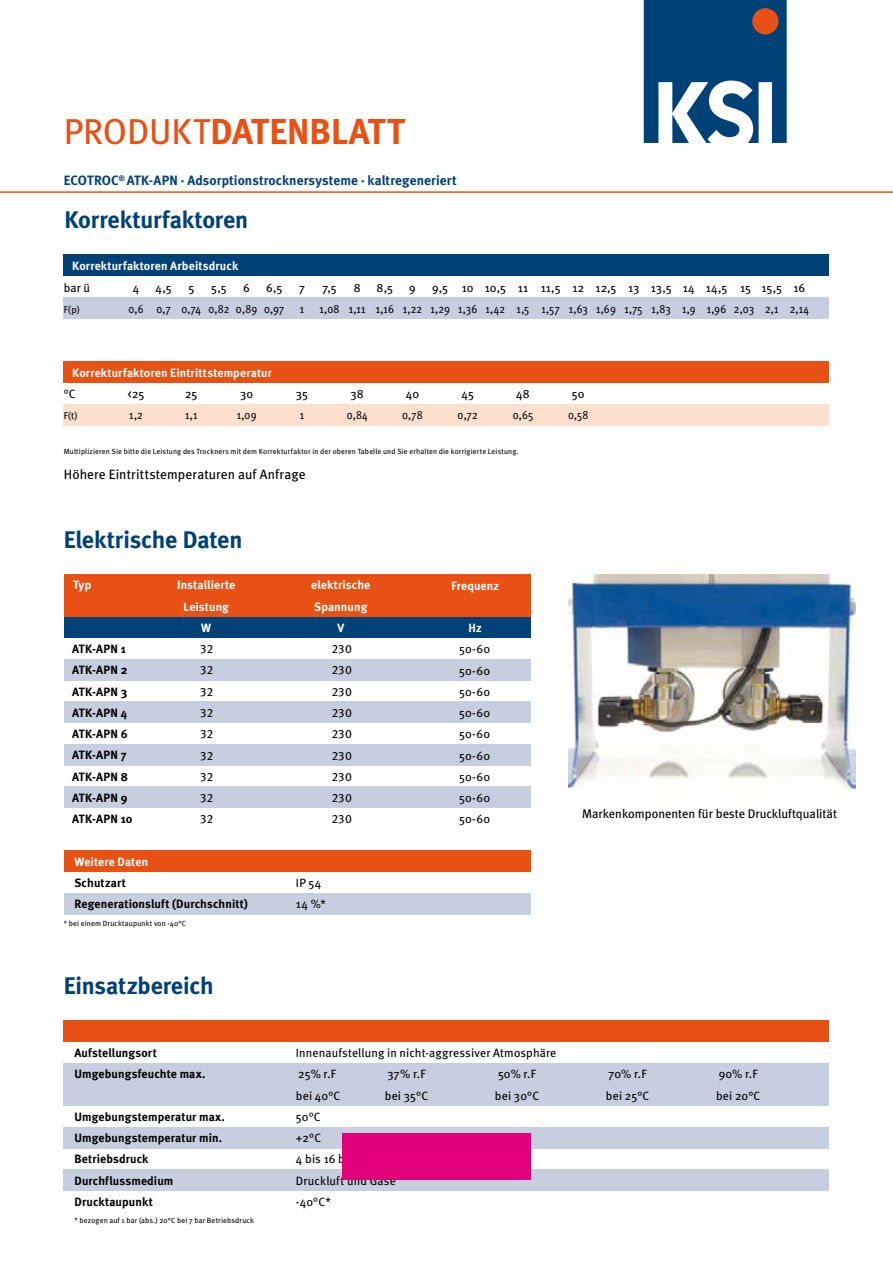
<style>
.page{position:relative;width:893px;height:1263px;background:#fff}
.page>*{position:absolute;margin:0;border:0;box-sizing:border-box;transform-origin:0 0}
.t1{font:700 36px "Meta";letter-spacing:-.005em;color:#e85113}
.t2{font:700 24px "Meta";letter-spacing:-.005em;color:#004178}
.t3{font:700 13.5px "Meta";letter-spacing:.01em;color:#004178}
.t4{font:13.5px "Meta";letter-spacing:.01em;color:#000}
.t5{font:12.45px "Meta";color:#000}
.t6{font:12px/21.3px "Meta";letter-spacing:.01em;color:#000}
.t7{font:700 12px/21.3px "Meta";letter-spacing:.015em;color:#000}
.t8{font:700 12px/21.3px "Meta";letter-spacing:.015em;color:#fff;text-align:center}
.t9{font:12px "Meta Cond";letter-spacing:.015em;color:#000}
.t10{font:12px/21.3px "Meta Book Expert";letter-spacing:.015em;color:#000;text-align:justify}
.t11{font:9.75px "Meta";color:#000}
.t12{font:7.5px "Meta";letter-spacing:.02em;color:#000}
.s1{font-weight:400}
</style>
<div class="page">
<hr style="left:0;top:191px;width:893px;height:2px;background:#e85113">
<svg style="left:644px;top:0;width:143px;height:143px"></svg>
<div style="left:752px;top:8px;width:26px;height:26px;background:#e85113;border-radius:50%"></div>
<div style="left:64px;top:298px;width:765px;height:21px;background:#c7cee0"></div>
<div style="left:64px;top:254px;width:765px;height:22px;background:#004178"></div>
<div style="left:64px;top:361px;width:765px;height:21px;background:#e85113"></div>
<div style="left:64px;top:404px;width:765px;height:21px;background:#fce0cd"></div>
<div style="left:64px;top:787px;width:467px;height:21px;background:#c7cee0"></div>
<div style="left:64px;top:702px;width:467px;height:21px;background:#c7cee0"></div>
<div style="left:64px;top:744px;width:467px;height:21px;background:#c7cee0"></div>
<div style="left:64px;top:659px;width:467px;height:21px;background:#c7cee0"></div>
<div style="left:64px;top:617px;width:467px;height:21px;background:#004178"></div>
<div style="left:64px;top:574px;width:467px;height:43px;background:#e85113"></div>
<div style="left:64px;top:893px;width:467px;height:21px;background:#c7cee0"></div>
<div style="left:64px;top:850px;width:467px;height:22px;background:#e85113"></div>
<div style="left:64px;top:1169px;width:765px;height:22px;background:#c7cee0"></div>
<div style="left:64px;top:1063px;width:765px;height:43px;background:#c7cee0"></div>
<div style="left:64px;top:1127px;width:765px;height:21px;background:#c7cee0"></div>
<div style="left:64px;top:1020px;width:765px;height:22px;background:#e85113"></div>
<img style="left:569px;top:574px;width:287px;height:221px">
<div style="left:343px;top:1133px;width:188px;height:47px;background:#e2007a"></div>
<h1 class="t1" style="left:64px;top:108px;width:343px"><span class="s1">produkt</span>datenblatt</h1>
<p class="t3" style="left:64px;top:172px;width:394px">ECOTROC<sup>®</sup> ATK-APN · Adsorptionstrocknersysteme · kaltregeneriert</p>
<h2 class="t2" style="left:64px;top:204px;width:185px">Korrekturfaktoren</h2>
<p class="t8" style="left:72px;top:255px;width:167px">Korrekturfaktoren Arbeitsdruck</p>
<p class="t6" style="left:64px;top:277px;width:28px">bar ü</p>
<p class="t6" style="left:133px;top:277px;width:8px">4</p>
<p class="t6" style="left:156px;top:277px;width:18px">4,5</p>
<p class="t6" style="left:188px;top:277px;width:7px">5</p>
<p class="t6" style="left:211px;top:277px;width:17px">5,5</p>
<p class="t6" style="left:243px;top:277px;width:8px">6</p>
<p class="t6" style="left:266px;top:277px;width:18px">6,5</p>
<p class="t6" style="left:299px;top:277px;width:7px">7</p>
<p class="t6" style="left:322px;top:277px;width:16px">7,5</p>
<p class="t6" style="left:354px;top:277px;width:8px">8</p>
<p class="t6" style="left:377px;top:277px;width:18px">8,5</p>
<p class="t6" style="left:409px;top:277px;width:8px">9</p>
<p class="t6" style="left:432px;top:277px;width:375px">9,5 10 10,5 11 11,5 12 12,5 13 13,5 14 14,5 15 15,5 16</p>
<p class="t11" style="left:64px;top:303px;width:18px">F(p)</p>
<p class="t9" style="left:128px;top:302px;width:157px">0,6 0,7 0,74 0,82 0,89 0,97</p>
<p class="t9" style="left:300px;top:302px;width:6px">1</p>
<p class="t9" style="left:320px;top:302px;width:491px">1,08 1,11 1,16 1,22 1,29 1,36 1,42 1,5 1,57 1,63 1,69 1,75 1,83 1,9 1,96 2,03 2,1 2,14</p>
<p class="t8" style="left:72px;top:362px;width:201px">Korrekturfaktoren Eintrittstemperatur</p>
<p class="t6" style="left:64px;top:383px;width:13px">°C</p>
<p class="t6" style="left:128px;top:383px;width:18px">&lt;25</p>
<p class="t6" style="left:185px;top:383px;width:14px">25</p>
<p class="t6" style="left:240px;top:383px;width:15px">30</p>
<p class="t6" style="left:296px;top:383px;width:14px">35</p>
<p class="t6" style="left:351px;top:383px;width:15px">38</p>
<p class="t6" style="left:406px;top:383px;width:15px">40</p>
<p class="t6" style="left:462px;top:383px;width:14px">45</p>
<p class="t6" style="left:516px;top:383px;width:15px">48</p>
<p class="t6" style="left:572px;top:383px;width:14px">50</p>
<p class="t11" style="left:64px;top:410px;width:15px">F(t)</p>
<p class="t9" style="left:129px;top:408px;width:15px">1,2</p>
<p class="t9" style="left:185px;top:408px;width:14px">1,1</p>
<p class="t9" style="left:237px;top:408px;width:21px">1,09</p>
<p class="t9" style="left:300px;top:408px;width:6px">1</p>
<p class="t9" style="left:347px;top:408px;width:23px">0,84</p>
<p class="t9" style="left:402px;top:408px;width:22px">0,78</p>
<p class="t9" style="left:458px;top:408px;width:22px">0,72</p>
<p class="t9" style="left:513px;top:408px;width:22px">0,65</p>
<p class="t9" style="left:568px;top:408px;width:22px">0,58</p>
<p class="t12" style="left:64px;top:446px;width:456px">Multiplizieren Sie bitte die Leistung des Trockners mit dem Korrekturfaktor in der oberen Tabelle und Sie erhalten die korrigierte Leistung.</p>
<p class="t4" style="left:64px;top:466px;width:243px">Höhere Eintrittstemperaturen auf Anfrage</p>
<h2 class="t2" style="left:64px;top:524px;width:180px">Elektrische Daten</h2>
<p class="t8" style="left:73px;top:574px;width:20px">Typ</p>
<p class="t8" style="left:177px;top:574px;width:60px">Installierte<br>Leistung<br>W</p>
<p class="t7" style="left:72px;top:638px;width:62px">ATK-APN 1<br>ATK-APN 2<br>ATK-APN 3<br>ATK-APN 4<br>ATK-APN 6<br>ATK-APN 7<br>ATK-APN 8<br>ATK-APN 9<br>ATK-APN 10</p>
<p class="t10" style="left:200px;top:638px;width:14px">32<br>32<br>32<br>32<br>32<br>32<br>32<br>32<br>32</p>
<p class="t8" style="left:311px;top:574px;width:61px">elektrische<br>Spannung<br>V</p>
<p class="t10" style="left:332px;top:638px;width:22px">230<br>230<br>230<br>230<br>230<br>230<br>230<br>230<br>230</p>
<p class="t8" style="left:74px;top:851px;width:75px">Weitere Daten</p>
<p class="t7" style="left:74px;top:872px;width:175px">Schutzart<br>Regenerationsluft (Durchschnitt)</p>
<p class="t6" style="left:296px;top:872px;width:31px">IP 54<br>14 %*</p>
<p class="t12" style="left:64px;top:918px;width:124px">* bei einem Drucktaupunkt von -40°C</p>
<h2 class="t2" style="left:64px;top:970px;width:151px">Einsatzbereich</h2>
<p class="t8" style="left:451px;top:574px;width:49px">Frequenz</p>
<p class="t8" style="left:469px;top:617px;width:15px">Hz</p>
<p class="t6" style="left:459px;top:638px;width:33px;text-align:justify">50-60<br>50-60<br>50-60<br>50-60<br>50-60<br>50-60<br>50-60<br>50-60<br>50-60</p>
<p class="t5" style="left:582px;top:806px;width:256px">Markenkomponenten für beste Druckluftqualität</p>
<p class="t7" style="left:74px;top:1042px;width:133px">Aufstellungsort<br>Umgebungsfeuchte max.</p>
<p class="t7" style="left:74px;top:1106px;width:152px">Umgebungstemperatur max.<br>Umgebungstemperatur min.<br>Betriebsdruck<br>Durchflussmedium<br>Drucktaupunkt</p>
<p class="t12" style="left:74px;top:1216px;width:181px">* bezogen auf 1 bar (abs.) 20°C bei 7 bar Betriebsdruck</p>
<p class="t6" style="left:296px;top:1042px;width:262px">Innenaufstellung in nicht-aggressiver Atmosphäre<br>25% r.F</p>
<p class="t6" style="left:387px;top:1063px;width:40px">37% r.F</p>
<p class="t6" style="left:498px;top:1063px;width:40px">50% r.F</p>
<p class="t6" style="left:609px;top:1063px;width:40px">70% r.F</p>
<p class="t6" style="left:719px;top:1063px;width:40px">90% r.F</p>
<p class="t6" style="left:296px;top:1084px;width:46px">bei 40°C</p>
<p class="t6" style="left:385px;top:1084px;width:45px">bei 35°C</p>
<p class="t6" style="left:495px;top:1084px;width:46px">bei 30°C</p>
<p class="t6" style="left:606px;top:1084px;width:45px">bei 25°C</p>
<p class="t6" style="left:716px;top:1084px;width:46px">bei 20°C</p>
<p class="t6" style="left:296px;top:1106px;width:27px">50°C +2°C</p>
<p class="t6" style="left:296px;top:1169px;width:101px">Druckluft und Gase -40°C*</p>
</div>
